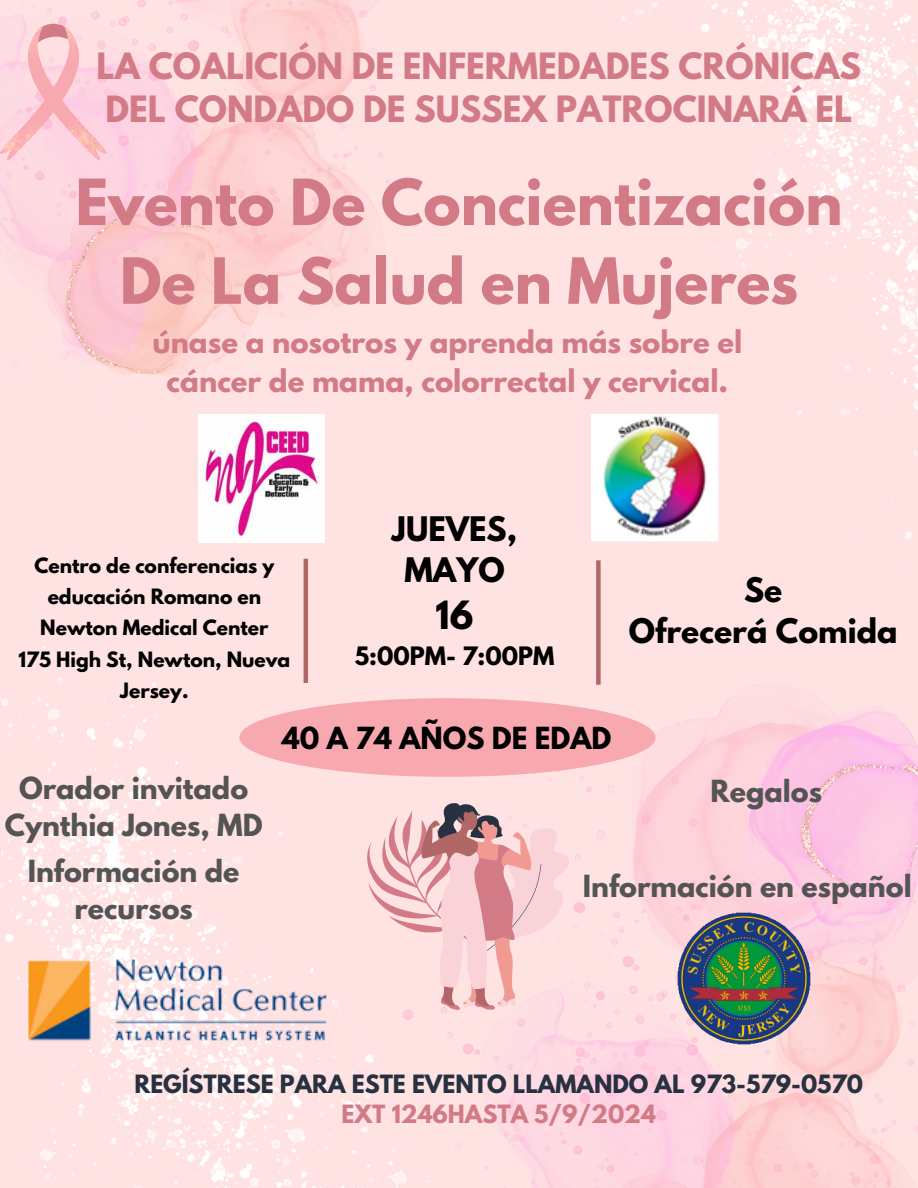
<style>
.page{position:relative;width:918px;height:1188px;background:#ffe3e3}
.page>*{position:absolute;margin:0;border:0;box-sizing:border-box;transform-origin:0 0}
.t1{font:700 56.4px/78.8px "League Spartan";color:#d27b87;text-align:center}
.t2{font:700 34.5px "League Spartan";color:#000}
.t3{font:700 32.1px/43.8px "League Spartan";color:#d27b87}
.t4{font:700 30px/41.7px "League Spartan";color:#000;text-align:center}
.t5{font:700 27.6px/38.5px "League Spartan";color:#d27b87;text-align:center}
.t6{font:700 27px/37.2px "League Spartan";color:#545454;text-align:center}
.t7{font:700 27px "League Spartan";color:#000}
.t8{font:700 22.5px "League Spartan";color:#000}
.t9{font:700 22.35px/30.3px "League Spartan";color:#273140;text-align:center}
.t10{font:700 18.75px/31.3px "League Spartan";color:#000;text-align:center}
.s1{color:#d27b87}
</style>
<div class="page">
<img style="left:510px;top:684px;width:408px;height:504px">
<img style="left:0;top:0;width:419px;height:432px">
<img style="left:591px;top:0;width:327px;height:569px">
<img style="left:0;top:646px;width:510px;height:542px">
<svg style="left:0;top:24px;width:107px;height:137px"></svg>
<svg style="left:361px;top:803px;width:208px;height:208px"></svg>
<hr style="left:304px;top:559px;width:4px;height:124px;background:#b26767">
<div style="left:596px;top:560px;width:5px;height:125px;background:#b26767"></div>
<img style="left:677px;top:912px;width:133px;height:133px">
<img style="left:11px;top:869px;width:337px;height:283px">
<div style="left:239px;top:698px;width:417px;height:79px;background:#f8a9b0;border-radius:50%"></div>
<img style="left:592px;top:414px;width:128px;height:129px">
<img style="left:199px;top:414px;width:126px;height:129px">
<h5 class="t3" style="left:97px;top:48px;width:766px">LA COALICIÓN DE ENFERMEDADES CRÓNICAS<br>DEL CONDADO DE SUSSEX PATROCINARÁ EL</h5>
<h5 class="t1" style="left:76px;top:170px;width:768px">Evento De Concientización<br>De La Salud en Mujeres</h5>
<h3 class="t5" style="left:153px;top:327px;width:591px">únase a nosotros y aprenda más sobre el cáncer de mama, colorrectal y cervical.</h3>
<h6 class="t10" style="left:34px;top:552px;width:242px">Centro de conferencias y educación Romano en<br>Newton Medical Center</h6>
<p class="t10" style="left:18px;top:646px;width:274px">175 High St, Newton, Nueva<br>Jersey.</p>
<p class="t4" style="left:392px;top:512px;width:127px">JUEVES,<br>MAYO</p>
<p class="t2" style="left:436px;top:597px;width:40px">16</p>
<p class="t8" style="left:355px;top:644px;width:201px">5:00PM- 7:00PM</p>
<p class="t7" style="left:282px;top:725px;width:331px">40 A 74 AÑOS DE EDAD</p>
<h5 class="t4" style="left:629px;top:573px;width:270px">Se<br>Ofrecerá Comida</h5>
<p class="t6" style="left:5px;top:773px;width:259px">Orador invitado<br>Cynthia Jones, MD</p>
<h5 class="t6" style="left:28px;top:856px;width:213px">Información de recursos</h5>
<h5 class="t6" style="left:710px;top:776px;width:113px">Regalos</h5>
<p class="t6" style="left:583px;top:871px;width:330px">Información en español</p>
<p class="t9" style="left:134px;top:1072px;width:730px">REGÍSTRESE PARA ESTE EVENTO LLAMANDO AL 973-579-0570<br><span class="s1">EXT 1246HASTA 5/9/2024</span></p>
</div>
